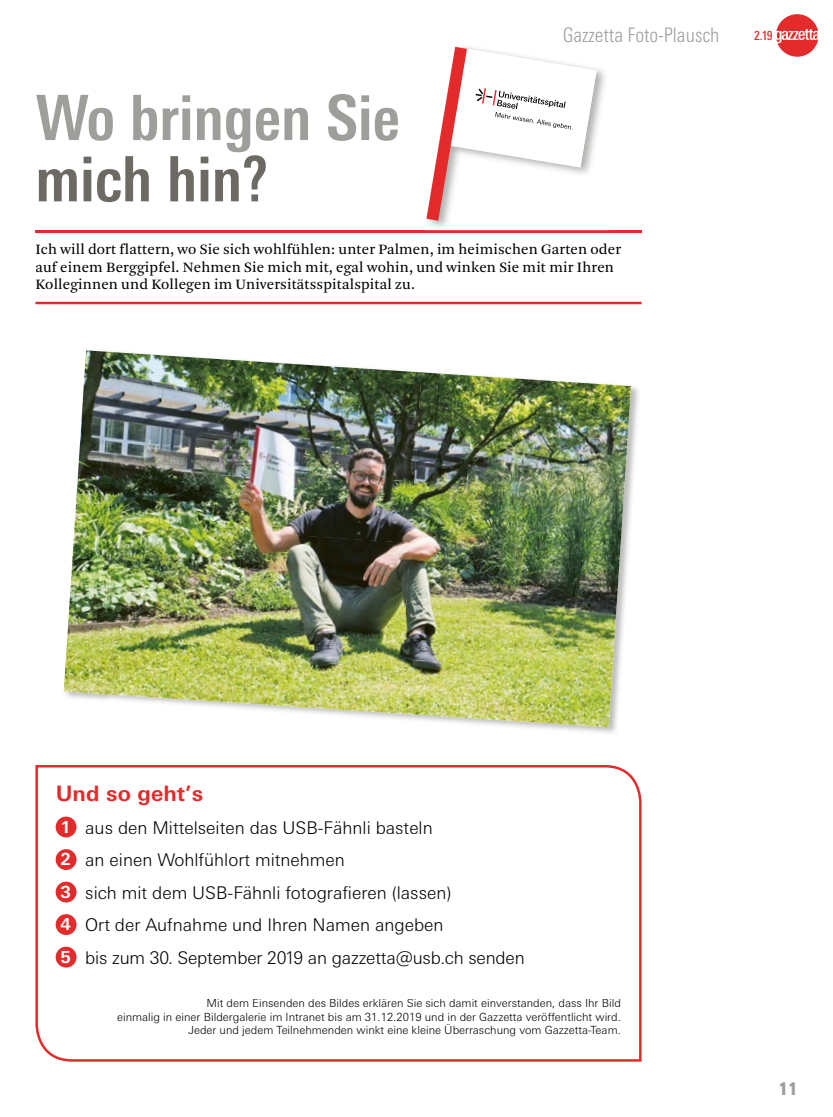
<style>
.page{position:relative;width:833px;height:1117px;background:#fff}
.page>*{position:absolute;margin:0;border:0;box-sizing:border-box;transform-origin:0 0}
.t1{font:700 condensed 62.5px "Univers Next Pro";color:#9e9e9b}
.t2{font:700 condensed 62.5px "Univers Next Pro";color:#6d6a63}
.t3{font:700 21.25px "Univers Next Pro";color:#e42b2b}
.t4{font:300 condensed 20px "Univers Next Pro";color:#9e9e9b}
.t5{font:300 17.5px/32.5px "Univers Next Pro";color:#000}
.t6{font:900 condensed 17.5px "Univers Next Pro";color:#9e9e9b}
.t7{font:15px/17.5px "Arnhem Blond";letter-spacing:.01em;color:#000}
.t8{font:500 condensed 12.5px "Univers Next Pro";color:#e42b2b}
.t9{font:300 11.25px/13.5px "Univers Next Pro";color:#000;text-align:right}
.s1{font-weight:700;font-size:16.62px;color:#fff}
</style>
<div class="page">
<img style="left:597px;top:390px;width:42px;height:343px">
<img style="left:75px;top:350px;width:173px;height:170px">
<img style="left:242px;top:361px;width:174px;height:170px">
<img style="left:410px;top:372px;width:173px;height:170px">
<img style="left:567px;top:383px;width:64px;height:344px">
<img style="left:64px;top:520px;width:179px;height:182px">
<img style="left:231px;top:531px;width:179px;height:182px">
<img style="left:399px;top:542px;width:179px;height:182px">
<svg style="left:35px;top:765px;width:607px;height:297px"></svg>
<hr style="left:35px;top:230px;width:606px;height:3px;background:#e42b2b">
<hr style="left:35px;top:302px;width:606px;height:2px;background:#e42b2b">
<img style="left:428px;top:46px;width:177px;height:181px">
<svg style="left:426px;top:47px;width:170px;height:174px"></svg>
<svg style="left:776px;top:14px;width:42px;height:43px"></svg>
<h1 class="t1" style="left:35px;top:81px;width:366px">Wo bringen Sie</h1>
<h1 class="t2" style="left:35px;top:142px;width:234px">mich hin?</h1>
<h3 class="t4" style="left:563px;top:23px;width:158px">Gazzetta Foto-Plausch</h3>
<h3 class="t7" style="left:35px;top:241px;width:587px">Ich will dort flattern, wo Sie sich wohlfühlen: unter Palmen, im heimischen Garten oder auf einem Berggipfel. Nehmen Sie mich mit, egal wohin, und winken Sie mit mir Ihren<br>Kolleginnen und Kollegen im Universitätsspitalspital zu.</h3>
<p class="t8" style="left:754px;top:28px;width:20px">2.19</p>
<h2 class="t3" style="left:56px;top:780px;width:149px">Und so geht’s</h2>
<h3 class="t5" style="left:60px;top:811px;width:466px"><span class="s1">1</span> aus den Mittelseiten das USB-Fähnli basteln<br><span class="s1">2</span> an einen Wohlfühlort mitnehmen<br><span class="s1">3</span> sich mit dem USB-Fähnli fotografieren (lassen)<br><span class="s1">4</span> Ort der Aufnahme und Ihren Namen angeben<br><span class="s1">5</span> bis zum 30. September 2019 an gazzetta@usb.ch senden</h3>
<p class="t9" style="left:117px;top:996px;width:505px">Mit dem Einsenden des Bildes erklären Sie sich damit einverstanden, dass Ihr Bild<br>einmalig in einer Bildergalerie im Intranet bis am 31.12.2019 und in der Gazzetta veröffentlicht wird.<br>Jeder und jedem Teilnehmenden winkt eine kleine Überraschung vom Gazzetta-Team.</p>
<h3 class="t6" style="left:778px;top:1077px;width:20px">11</h3>
</div>
